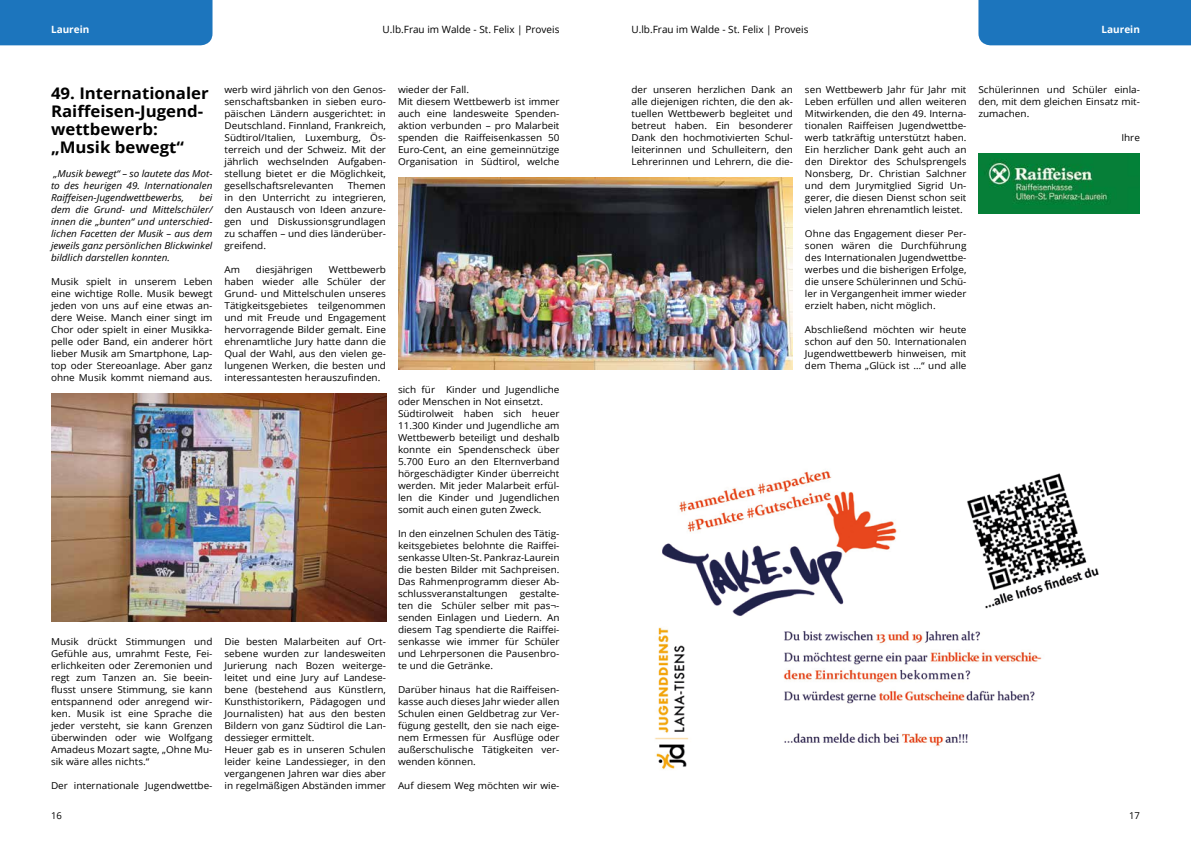
<style>
.page{position:relative;width:1191px;height:842px;background:#fff}
.page>*{position:absolute;margin:0;border:0;box-sizing:border-box;transform-origin:0 0}
.t1{font:700 16px/18px "Open Sans";color:#000;scale:1.05 1}
.t2{font:10px "Open Sans";color:#000}
.t3{font:700 10px "Open Sans";color:#fff}
.t4{font:9.5px/12px "Open Sans";color:#000;text-align:justify;scale:1.05 1}
.t5{font:italic 9.5px/12px "Open Sans";color:#000;text-align:justify;scale:1.05 1}
.t6{font:9.5px "Open Sans";color:#000}
</style>
<div class="page">
<div style="left:0;top:0;width:212px;height:45px;background:#1c75bd"></div>
<div style="left:978px;top:0;width:213px;height:45px;background:#1c75bd"></div>
<img style="left:398px;top:177px;width:395px;height:192px">
<img style="left:51px;top:393px;width:335px;height:228px">
<img style="left:978px;top:153px;width:162px;height:61px">
<img style="left:655px;top:471px;width:444px;height:299px">
<p class="t3" style="left:51px;top:22px;width:40px">Laurein</p>
<p class="t2" style="left:382px;top:22px;width:178px">U.lb.Frau im Walde - St. Felix | Proveis</p>
<p class="t2" style="left:631px;top:22px;width:178px">U.lb.Frau im Walde - St. Felix | Proveis</p>
<p class="t3" style="left:1101px;top:22px;width:40px">Laurein</p>
<h1 class="t1" style="left:51px;top:84px;width:152px">49. Internationaler<br>Raiffeisen-Jugend&shy;wettbewerb: „Musik bewegt“</h1>
<p class="t5" style="left:51px;top:168px;width:155px">„Musik bewegt“ – so lautete das Mot&shy;to des heurigen 49. Internationalen Raiffeisen-Jugendwettbewerbs,</p>
<p class="t5" style="left:51px;top:192px;width:155px;text-indent:148px">bei dem die Grund- und Mittelschüler/ innen die „bunten“ und unterschied&shy;lichen Facetten der Musik – aus dem jeweils ganz persönlichen Blickwinkel bildlich darstellen konnten.</p>
<p class="t4" style="left:51px;top:276px;width:155px">Musik spielt in unserem Leben eine wichtige Rolle. Musik bewegt jeden von uns auf eine etwas an&shy;dere Weise. Manch einer singt im Chor oder spielt in einer Musikka&shy;pelle oder Band, ein anderer hört lieber Musik am Smartphone, Lap&shy;top oder Stereoanlage. Aber ganz ohne Musik kommt niemand aus.</p>
<p class="t4" style="left:224px;top:84px;width:155px">werb wird jährlich von den Genos&shy;senschaftsbanken in sieben euro&shy;päischen Ländern ausgerichtet: in Deutschland. Finnland, Frankreich, Südtirol/Italien, Luxemburg, Ös&shy;terreich und der Schweiz. Mit der jährlich wechselnden Aufgaben&shy;stellung bietet er die Möglichkeit, gesellschaftsrelevanten</p>
<p class="t4" style="left:224px;top:180px;width:155px;text-indent:123px">Themen in den Unterricht zu integrieren, den Austausch von Ideen anzure&shy;gen und Diskussionsgrundlagen zu schaffen – und dies länderüber&shy;greifend.</p>
<p class="t4" style="left:224px;top:264px;width:16px">Am</p>
<p class="t4" style="left:256px;top:264px;width:56px">diesjährigen</p>
<p class="t4" style="left:224px;top:264px;width:155px;text-indent:104px">Wettbewerb haben wieder alle Schüler der Grund- und Mittelschulen unseres Tätigkeitsgebietes teilgenommen und mit Freude und Engagement hervorragende Bilder gemalt. Eine ehrenamtliche Jury hatte dann die Qual der Wahl, aus den vielen ge&shy;lungenen Werken, die besten und interessantesten herauszufinden.</p>
<p class="t4" style="left:51px;top:636px;width:155px">Musik drückt Stimmungen und Gefühle aus, umrahmt Feste, Fei&shy;erlichkeiten oder Zeremonien und regt zum Tanzen an. Sie beein&shy;flusst unsere Stimmung, sie kann entspannend oder anregend wir&shy;ken. Musik ist eine Sprache die jeder versteht, sie kann Grenzen überwinden oder wie Wolfgang Amadeus Mozart sagte, „Ohne Mu&shy;sik wäre alles nichts.“</p>
<p class="t4" style="left:51px;top:780px;width:155px">Der internationale Jugendwettbe-</p>
<p class="t4" style="left:224px;top:636px;width:155px;text-align:left">Die besten Malarbeiten auf Ort&shy;sebene wurden zur landesweiten<br>Jurierung nach Bozen weiterge&shy;leitet und eine Jury auf Landese&shy;bene (bestehend aus Künstlern,<br>Kunsthistorikern, Pädagogen und<br>Journalisten) hat aus den besten<br>Bildern von ganz Südtirol die Lan&shy;dessieger ermittelt.<br>Heuer gab es in unseren Schulen leider keine Landessieger, in den vergangenen Jahren war dies aber in regelmäßigen Abständen immer</p>
<p class="t4" style="left:398px;top:84px;width:155px;text-align:left">wieder der Fall.<br>Mit diesem Wettbewerb ist immer auch eine landesweite Spenden&shy;aktion verbunden – pro Malarbeit spenden die Raiffeisenkassen 50<br>Euro-Cent, an eine gemeinnützige<br>Organisation in Südtirol, welche</p>
<p class="t4" style="left:398px;top:384px;width:155px;text-align:left">sich für Kinder und Jugendliche oder Menschen in Not einsetzt.<br>Südtirolweit haben sich heuer<br>11.300 Kinder und Jugendliche am<br>Wettbewerb beteiligt und deshalb konnte ein Spendenscheck über<br>5.700 Euro an den Elternverband hörgeschädigter Kinder überreicht werden. Mit jeder Malarbeit erfül&shy;len die Kinder und Jugendlichen somit auch einen guten Zweck.</p>
<p class="t4" style="left:398px;top:528px;width:155px">In den einzelnen Schulen des Tätig&shy;keitsgebietes belohnte die Raiffei&shy;senkasse Ulten-St. Pankraz-Laurein die besten Bilder mit Sachpreisen.<br>Das Rahmenprogramm dieser Ab&shy;schlussveranstaltungen</p>
<p class="t4" style="left:398px;top:588px;width:155px;text-indent:122px">gestalte&shy;ten die Schüler selber mit pas¬- senden Einlagen und Liedern. An diesem Tag spendierte die Raiffei&shy;senkasse wie immer für Schüler und Lehrpersonen die Pausenbro&shy;te und die Getränke.</p>
<p class="t4" style="left:398px;top:684px;width:155px">Darüber hinaus hat die Raiffeisen&shy;kasse auch dieses Jahr wieder allen Schulen einen Geldbetrag zur Ver&shy;fügung gestellt, den sie nach eige&shy;nem Ermessen für Ausflüge oder außerschulische Tätigkeiten ver&shy;wenden können.</p>
<p class="t4" style="left:398px;top:780px;width:155px">Auf diesem Weg möchten wir wie-</p>
<p class="t4" style="left:631px;top:84px;width:155px">der unseren herzlichen Dank an alle diejenigen richten, die den ak&shy;tuellen Wettbewerb begleitet und betreut haben. Ein besonderer Dank den hochmotivierten Schul&shy;leiterinnen und Schulleitern, den Lehrerinnen und Lehrern, die die-</p>
<p class="t4" style="left:805px;top:84px;width:155px">sen Wettbewerb Jahr für Jahr mit Leben erfüllen und allen weiteren Mitwirkenden, die den 49. Interna&shy;tionalen Raiffeisen Jugendwettbe&shy;werb tatkräftig unterstützt haben.<br>Ein herzlicher Dank geht auch an den Direktor des Schulsprengels Nonsberg, Dr. Christian Salchner und dem Jurymitglied Sigrid Un&shy;gerer, die diesen Dienst schon seit vielen Jahren ehrenamtlich leistet.</p>
<p class="t4" style="left:805px;top:228px;width:155px">Ohne das Engagement dieser Per&shy;sonen wären die Durchführung des Internationalen Jugendwettbe&shy;werbes und die bisherigen Erfolge, die unsere Schülerinnen und Schü&shy;ler in Vergangenheit immer wieder erzielt haben, nicht möglich.</p>
<p class="t4" style="left:805px;top:324px;width:155px">Abschließend möchten wir heute schon auf den 50. Internationalen Jugendwettbewerb hinweisen, mit dem Thema „Glück ist …“ und alle</p>
<p class="t4" style="left:978px;top:84px;width:155px">Schülerinnen und Schüler einla&shy;den, mit dem gleichen Einsatz mit&shy;zumachen.</p>
<p class="t4" style="left:1121px;top:132px;width:19px">Ihre</p>
<p class="t6" style="left:51px;top:809px;width:12px">16</p>
<p class="t6" style="left:1129px;top:809px;width:12px">17</p>
</div>
